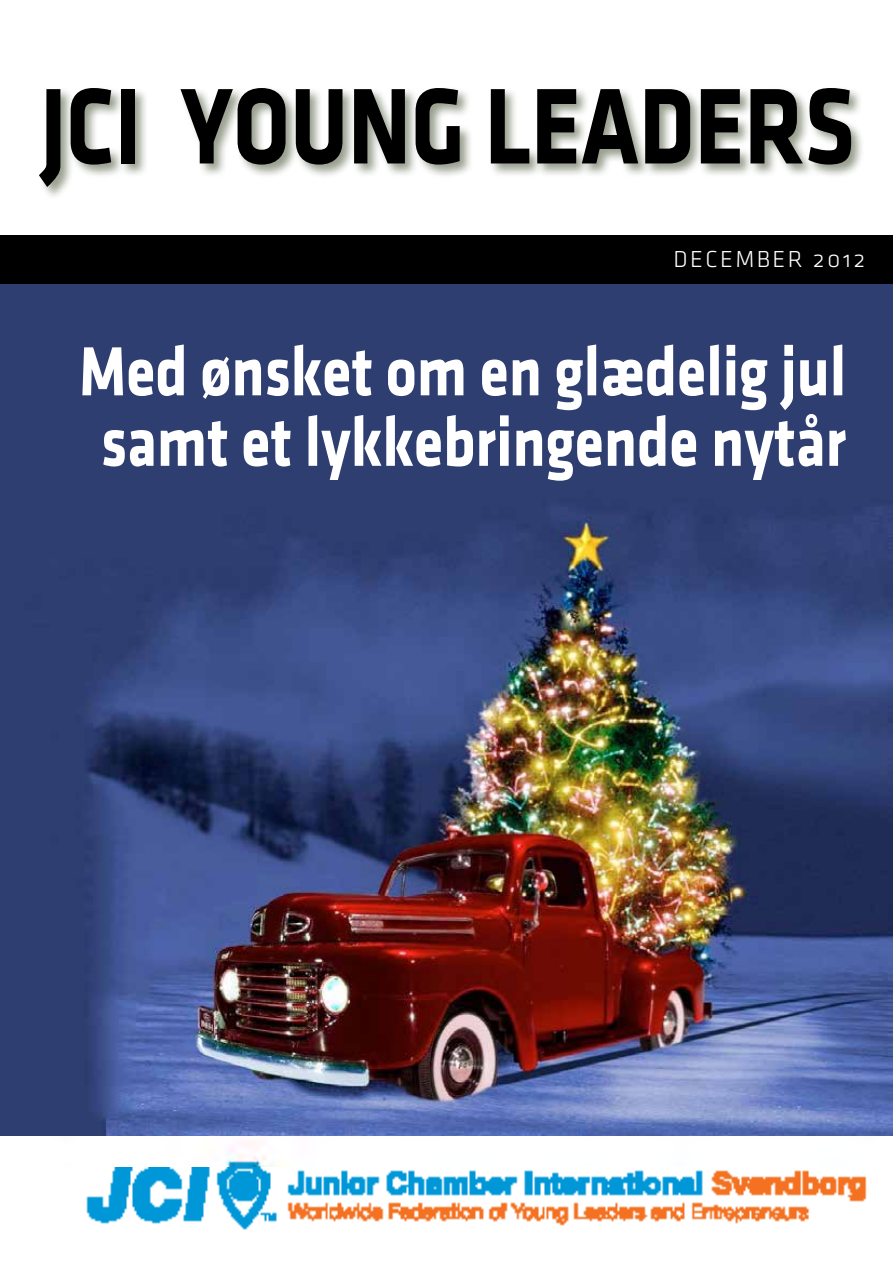
<style>
.page{position:relative;width:893px;height:1263px;background:#fff}
.page>*{position:absolute;margin:0;border:0;box-sizing:border-box;transform-origin:0 0}
.t1{font:700 111.6px "Klavika";color:#000;scale:.83 1}
.t2{font:700 72px/70.5px "Klavika";color:#fff;text-align:center;scale:.83 1}
.t3{font:24px "Klavika Light OSF";letter-spacing:.1em;color:#fff}
</style>
<div class="page">
<div style="left:38px;top:86px;width:827px;height:114px;background:#77806a;opacity:.75"></div>
<img style="left:51px;top:1135px;width:842px;height:95px">
<div style="left:0;top:235px;width:893px;height:50px;background:#000"></div>
<img style="left:0;top:285px;width:893px;height:850px">
<h1 class="t1" style="left:40px;top:65px;width:983px">JCI YOUNG LEADERS</h1>
<p class="t3" style="left:674px;top:246px;width:193px">DECEMBER 2012</p>
<p class="t2" style="left:79px;top:336px;width:926px">Med ønsket om en glædelig jul samt et lykkebringende nytår</p>
</div>
